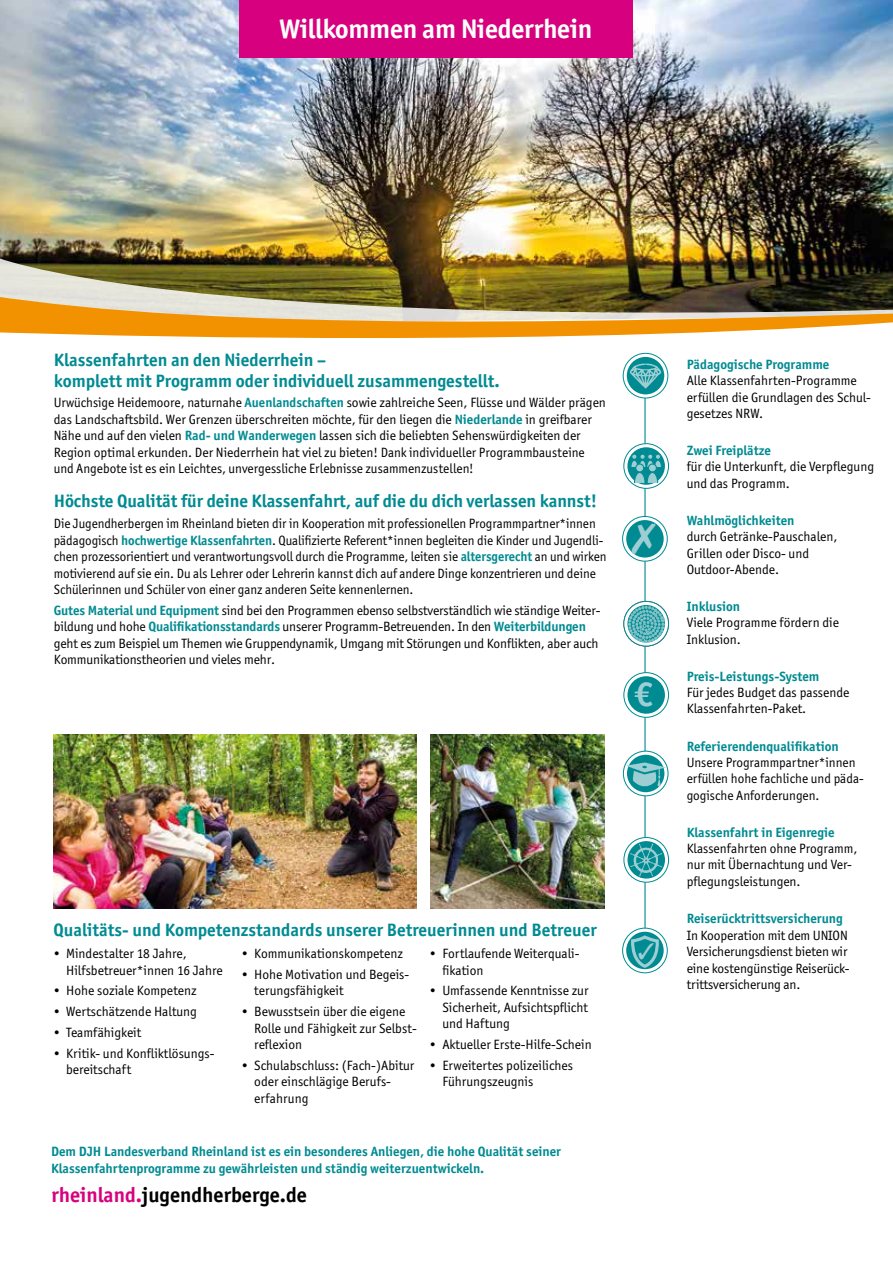
<style>
.page{position:relative;width:893px;height:1263px;background:#fff}
.page>*{position:absolute;margin:0;border:0;box-sizing:border-box;transform-origin:0 0}
.t1{font:700 34.8px "Officina Sans ITC Std";color:#9dced3}
.t2{font:700 27px "Officina Sans ITC Std";letter-spacing:-.01em;color:#fff}
.t3{font:700 21px "Officina Sans ITC Std";color:#000}
.t4{font:700 18px/21px "Officina Sans ITC Std";color:#008b92}
.t5{font:13.5px/16.5px "Officina Sans ITC Std";color:#000}
.t6{font:700 13.5px/16.5px "Officina Sans ITC Std";color:#008b92}
.s1{font-weight:700;color:#008b92}
.s2{color:#d7007e}
</style>
<div class="page">
<img style="left:0;top:0;width:893px;height:255px">
<hr style="left:644px;top:384px;width:2px;height:578px;background:#008b92">
<svg style="left:623px;top:353px;width:45px;height:45px"></svg>
<div style="left:623px;top:353px;width:45px;height:45px;border:1px solid #008b92;border-radius:50%"></div>
<div style="left:627px;top:357px;width:37px;height:37px;background:#008b92;border-radius:50%"></div>
<img style="left:628px;top:361px;width:35px;height:29px">
<svg style="left:624px;top:444px;width:44px;height:44px"></svg>
<div style="left:624px;top:443px;width:45px;height:46px;border:1px solid #008b92;border-radius:50%"></div>
<div style="left:627px;top:447px;width:38px;height:38px;background:#008b92;border-radius:50%"></div>
<svg style="left:631px;top:454px;width:31px;height:30px"></svg>
<svg style="left:623px;top:516px;width:44px;height:45px"></svg>
<div style="left:622px;top:516px;width:46px;height:45px;border:1px solid #008b92;border-radius:50%"></div>
<div style="left:626px;top:520px;width:38px;height:37px;background:#008b92;border-radius:50%"></div>
<svg style="left:624px;top:673px;width:44px;height:44px"></svg>
<div style="left:624px;top:672px;width:45px;height:46px;border:1px solid #008b92;border-radius:50%"></div>
<div style="left:627px;top:676px;width:38px;height:38px;background:#008b92;border-radius:50%"></div>
<svg style="left:623px;top:751px;width:45px;height:45px"></svg>
<div style="left:623px;top:751px;width:45px;height:45px;border:1px solid #008b92;border-radius:50%"></div>
<div style="left:627px;top:755px;width:37px;height:37px;background:#008b92;border-radius:50%"></div>
<img style="left:625px;top:760px;width:41px;height:26px">
<svg style="left:624px;top:837px;width:45px;height:45px"></svg>
<div style="left:624px;top:837px;width:45px;height:45px;border:1px solid #008b92;border-radius:50%"></div>
<img style="left:626px;top:840px;width:40px;height:39px">
<svg style="left:623px;top:928px;width:44px;height:45px"></svg>
<div style="left:622px;top:928px;width:46px;height:45px;border:1px solid #008b92;border-radius:50%"></div>
<svg style="left:626px;top:932px;width:38px;height:37px"></svg>
<img style="left:54px;top:734px;width:363px;height:175px">
<img style="left:430px;top:734px;width:175px;height:175px">
<svg style="left:624px;top:601px;width:44px;height:45px"></svg>
<div style="left:624px;top:601px;width:45px;height:45px;border:1px solid #008b92;border-radius:50%"></div>
<img style="left:627px;top:605px;width:38px;height:38px">
<svg style="left:632px;top:611px;width:33px;height:31px"></svg>
<img style="left:0;top:255px;width:893px;height:40px">
<svg style="left:0;top:295px;width:893px;height:62px"></svg>
<div style="left:240px;top:0;width:393px;height:57px;background:#d7007e"></div>
<svg style="left:629px;top:937px;width:31px;height:32px"></svg>
<h2 class="t2" style="left:279px;top:13px;width:315px">Willkommen am Niederrhein</h2>
<h3 class="t4" style="left:54px;top:349px;width:448px">Klassenfahrten an den Niederrhein –<br>komplett mit Programm oder individuell zusammengestellt.</h3>
<p class="t5" style="left:54px;top:395px;width:554px">Urwüchsige Heidemoore, naturnahe <span class="s1">Auenlandschaften</span> sowie zahlreiche Seen, Flüsse und Wälder prägen das Landschaftsbild. Wer Grenzen überschreiten möchte, für den liegen die <span class="s1">Niederlande</span> in greifbarer Nähe und auf den vielen <span class="s1">Rad- und Wanderwegen</span> lassen sich die beliebten Sehenswürdigkeiten der Region optimal erkunden. Der Niederrhein hat viel zu bieten! Dank individueller Programmbausteine und Angebote ist es ein Leichtes, unvergessliche Erlebnisse zusammenzustellen!</p>
<h3 class="t4" style="left:54px;top:490px;width:545px">Höchste Qualität für deine Klassenfahrt, auf die du dich verlassen kannst!</h3>
<p class="t5" style="left:54px;top:515px;width:554px">Die Jugendherbergen im Rheinland bieten dir in Kooperation mit professionellen Programmpartner*innen pädagogisch <span class="s1">hochwertige Klassenfahrten</span>. Qualifizierte Referent*innen begleiten die Kinder und Jugendli&shy;chen prozessorientiert und verantwortungsvoll durch die Programme, leiten sie <span class="s1">altersgerecht</span> an und wirken motivierend auf sie ein. Du als Lehrer oder Lehrerin kannst dich auf andere Dinge konzentrieren und deine Schülerinnen und Schüler von einer ganz anderen Seite kennenlernen.</p>
<p class="t5" style="left:54px;top:602px;width:548px"><span class="s1">Gutes Material und Equipment</span> sind bei den Programmen ebenso selbstverständlich wie ständige Weiter&shy;bildung und hohe <span class="s1">Qualifikationsstandards</span> unserer Programm-Betreuenden. In den <span class="s1">Weiterbildungen </span>geht es zum Beispiel um Themen wie Gruppendynamik, Umgang mit Störungen und Konflikten, aber auch Kommunikationstheorien und vieles mehr.</p>
<h1 class="t1" style="left:634px;top:673px;width:20px">€</h1>
<h3 class="t4" style="left:53px;top:919px;width:545px">Qualitäts- und Kompetenzstandards unserer Betreuerinnen und Betreuer</h3>
<p class="t5" style="left:66px;top:945px;width:158px;text-indent:-13px">• Mindestalter 18 Jahre,<br>Hilfsbetreuer*innen 16 Jahre</p>
<p class="t5" style="left:53px;top:982px;width:145px">• Hohe soziale Kompetenz</p>
<p class="t5" style="left:53px;top:1003px;width:145px">• Wertschätzende Haltung</p>
<p class="t5" style="left:53px;top:1024px;width:89px">• Teamfähigkeit</p>
<p class="t5" style="left:66px;top:1045px;width:150px;text-indent:-13px">• Kritik- und Konfliktlösungs&shy;bereitschaft</p>
<p class="t5" style="left:241px;top:945px;width:163px">• Kommunikationskompetenz</p>
<p class="t5" style="left:254px;top:966px;width:156px;text-indent:-13px">• Hohe Motivation und Begeis&shy;terungsfähigkeit</p>
<p class="t5" style="left:254px;top:1003px;width:164px;text-indent:-13px">• Bewusstsein über die eigene<br>Rolle und Fähigkeit zur Selbst&shy;reflexion</p>
<p class="t5" style="left:254px;top:1057px;width:162px;text-indent:-13px">• Schulabschluss: (Fach-)Abitur oder einschlägige Berufs&shy;erfahrung</p>
<p class="t5" style="left:442px;top:945px;width:139px;text-indent:-13px">• Fortlaufende Weiterquali&shy;fikation</p>
<p class="t5" style="left:442px;top:982px;width:148px;text-align:justify;text-indent:-13px">• Umfassende Kenntnisse zur Sicherheit, Aufsichtspflicht und Haftung</p>
<p class="t5" style="left:430px;top:1036px;width:164px">• Aktueller Erste-Hilfe-Schein</p>
<p class="t5" style="left:442px;top:1057px;width:132px;text-indent:-13px">• Erweitertes polizeiliches<br>Führungszeugnis</p>
<p class="t6" style="left:51px;top:1143px;width:512px">Dem DJH Landesverband Rheinland ist es ein besonderes Anliegen, die hohe Qualität seiner<br>Klassenfahrtenprogramme zu gewährleisten und ständig weiterzuentwickeln.</p>
<h3 class="t3" style="left:52px;top:1182px;width:257px"><span class="s2">rheinland.</span>jugendherberge.de</h3>
<p class="t6" style="left:687px;top:356px;width:144px">Pädagogische Programme</p>
<p class="t5" style="left:687px;top:373px;width:186px">Alle Klassenfahrten-Programme erfüllen die Grundlagen des Schul&shy;gesetzes NRW.</p>
<p class="t6" style="left:687px;top:442px;width:86px">Zwei Freiplätze</p>
<p class="t5" style="left:687px;top:459px;width:189px">für die Unterkunft, die Verpflegung und das Programm.</p>
<p class="t6" style="left:687px;top:512px;width:109px">Wahlmöglichkeiten</p>
<p class="t5" style="left:687px;top:529px;width:152px">durch Getränke-Pauschalen,<br>Grillen oder Disco- und<br>Outdoor-Abende.</p>
<p class="t6" style="left:687px;top:598px;width:55px">Inklusion</p>
<p class="t5" style="left:687px;top:615px;width:154px">Viele Programme fördern die<br>Inklusion.</p>
<p class="t6" style="left:687px;top:668px;width:134px">Preis-Leistungs-System</p>
<p class="t5" style="left:687px;top:684px;width:164px">Für jedes Budget das passende<br>Klassenfahrten-Paket.</p>
<p class="t6" style="left:687px;top:738px;width:154px">Referierendenqualifikation</p>
<p class="t5" style="left:687px;top:754px;width:179px">Unsere Programmpartner*innen erfüllen hohe fachliche und päda&shy;gogische Anforderungen.</p>
<p class="t6" style="left:687px;top:824px;width:149px">Klassenfahrt in Eigenregie</p>
<p class="t5" style="left:687px;top:840px;width:172px">Klassenfahrten ohne Programm, nur mit Übernachtung und Ver&shy;pflegungsleistungen.</p>
<p class="t6" style="left:687px;top:910px;width:158px">Reiserücktrittsversicherung</p>
<p class="t5" style="left:687px;top:927px;width:164px">In Kooperation mit dem UNION<br>Versicherungsdienst bieten wir eine kostengünstige Reiserück&shy;trittsversicherung an.</p>
</div>
